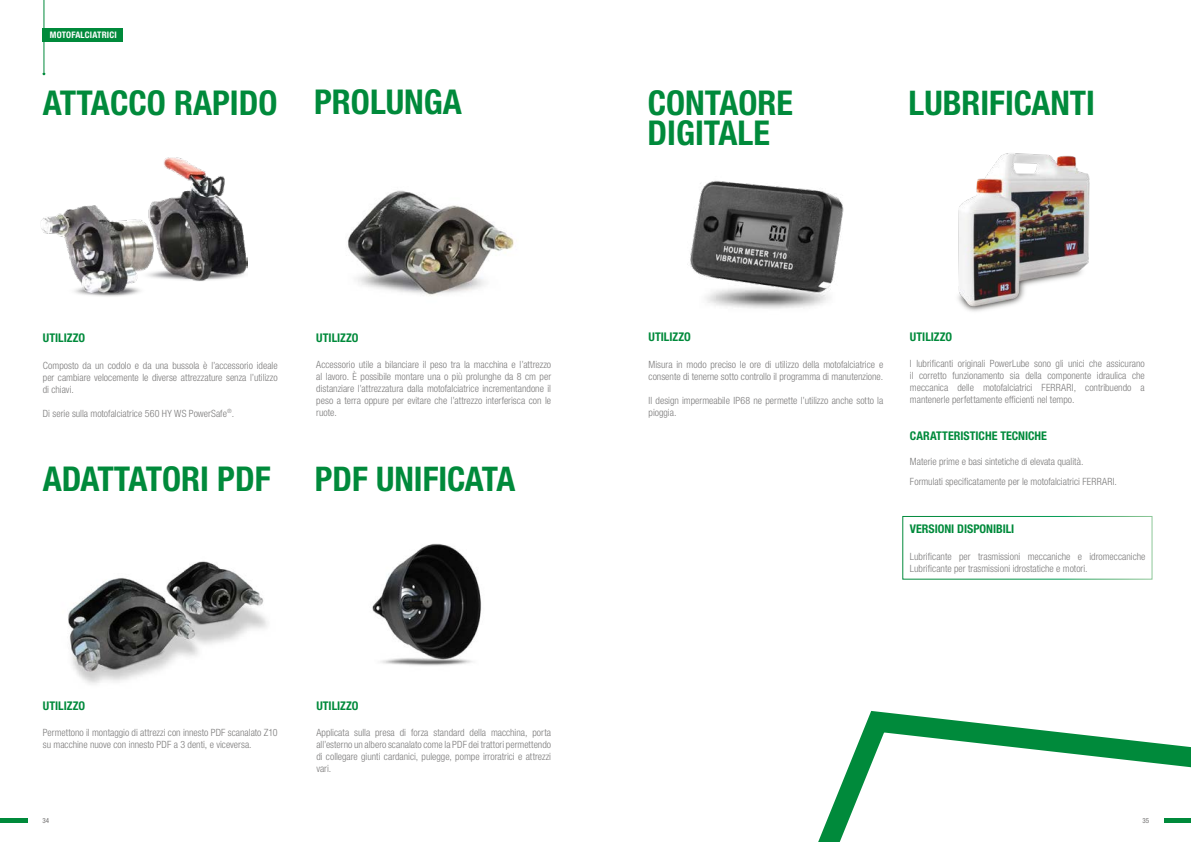
<style>
.page{position:relative;width:1191px;height:842px;background:#fff}
.page>*{position:absolute;margin:0;border:0;box-sizing:border-box;transform-origin:0 0}
.t1{font:700 condensed 34.2px/30px "Helvetica Neue LT Std";color:#008a3b}
.t2{font:700 condensed 34px "Helvetica Neue LT Std";color:#008a3b}
.t3{font:700 condensed 12px "Helvetica Neue LTW1 G";color:#008a3b}
.t4{font:300 condensed 10px/12px "Helvetica Neue LTW1 G";color:#7c7b7b}
.t5{font:700 condensed 9px "Helvetica Neue LT Std";letter-spacing:.02em;color:#fff}
.t6{font:condensed 7px "Helvetica Neue LT Std";color:#706f6f}
</style>
<div class="page">
<div style="left:902px;top:516px;width:250px;height:64px;border:1px solid #fff"></div>
<img style="left:958px;top:153px;width:132px;height:159px">
<img style="left:41px;top:157px;width:206px;height:140px">
<img style="left:348px;top:190px;width:166px;height:106px">
<img style="left:68px;top:561px;width:199px;height:123px">
<img style="left:372px;top:543px;width:109px;height:123px">
<img style="left:690px;top:180px;width:154px;height:129px">
<hr style="left:44px;top:0;width:1px;height:72px;background:#008a3b">
<div style="left:43px;top:28px;width:80px;height:14px;background:#008a3b"></div>
<svg style="left:818px;top:711px;width:373px;height:131px"></svg>
<hr style="left:0;top:819px;width:27px;height:4px;background:#008a3b">
<hr style="left:1164px;top:819px;width:27px;height:4px;background:#008a3b">
<p class="t5" style="left:50px;top:29px;width:68px">MOTOFALCIATRICI</p>
<h1 class="t1" style="left:43px;top:87px;width:236px">ATTACCO RAPIDO</h1>
<h1 class="t1" style="left:314px;top:87px;width:149px">PROLUNGA</h1>
<h1 class="t1" style="left:647px;top:88px;width:147px">CONTAORE<br>DIGITALE</h1>
<h2 class="t2" style="left:908px;top:82px;width:188px">LUBRIFICANTI</h2>
<p class="t3" style="left:43px;top:331px;width:44px">UTILIZZO</p>
<p class="t4" style="left:43px;top:359px;width:236px;text-align:justify">Composto da un codolo e da una bussola è l’accessorio ideale per cambiare velocemente le diverse attrezzature senza l’utilizzo di chiavi.</p>
<p class="t4" style="left:43px;top:407px;width:193px">Di serie sulla motofalciatrice 560 HY WS PowerSafe<sup>®</sup>.</p>
<p class="t3" style="left:316px;top:330px;width:44px">UTILIZZO</p>
<p class="t4" style="left:316px;top:359px;width:236px;text-align:justify">Accessorio utile a bilanciare il peso tra la macchina e l’attrezzo al lavoro. È possibile montare una o più prolunghe da 8 cm per distanziare l’attrezzatura dalla motofalciatrice incrementandone il peso a terra oppure per evitare che l’attrezzo interferisca con le ruote.</p>
<p class="t3" style="left:648px;top:330px;width:44px">UTILIZZO</p>
<p class="t4" style="left:648px;top:358px;width:236px">Misura in modo preciso le ore di utilizzo della motofalciatrice e consente di tenerne sotto controllo il programma di manutenzione.</p>
<p class="t4" style="left:648px;top:394px;width:236px">Il design impermeabile IP68 ne permette l’utilizzo anche sotto la pioggia.</p>
<p class="t3" style="left:910px;top:329px;width:44px">UTILIZZO</p>
<p class="t4" style="left:910px;top:358px;width:236px;text-align:justify">I lubrificanti originali PowerLube sono gli unici che assicurano il corretto funzionamento sia della componente idraulica che meccanica delle motofalciatrici FERRARI, contribuendo a mantenerle perfettamente efficienti nel tempo.</p>
<h1 class="t1" style="left:43px;top:463px;width:229px">ADATTATORI PDF</h1>
<h2 class="t2" style="left:315px;top:458px;width:202px">PDF UNIFICATA</h2>
<p class="t3" style="left:910px;top:429px;width:138px">CARATTERISTICHE TECNICHE</p>
<p class="t4" style="left:910px;top:451px;width:208px;line-height:20px">Materie prime e basi sintetiche di elevata qualità.<br>Formulati specificatamente per le motofalciatrici FERRARI.</p>
<p class="t3" style="left:910px;top:522px;width:106px">VERSIONI DISPONIBILI</p>
<p class="t4" style="left:910px;top:550px;width:237px">Lubrificante per trasmissioni meccaniche e idromeccaniche<br>Lubrificante per trasmissioni idrostatiche e motori.</p>
<p class="t3" style="left:43px;top:698px;width:44px">UTILIZZO</p>
<p class="t4" style="left:43px;top:727px;width:236px">Permettono il montaggio di attrezzi con innesto PDF scanalato Z10 su macchine nuove con innesto PDF a 3 denti, e viceversa.</p>
<p class="t3" style="left:316px;top:698px;width:44px">UTILIZZO</p>
<p class="t4" style="left:316px;top:727px;width:236px;text-align:justify">Applicata sulla presa di forza standard della macchina, porta all’esterno un albero scanalato come la PDF dei trattori permettendo di collegare giunti cardanici, pulegge, pompe irroratrici e attrezzi vari.</p>
<p class="t6" style="left:43px;top:817px;width:8px">34</p>
<p class="t6" style="left:1142px;top:817px;width:8px">35</p>
</div>
